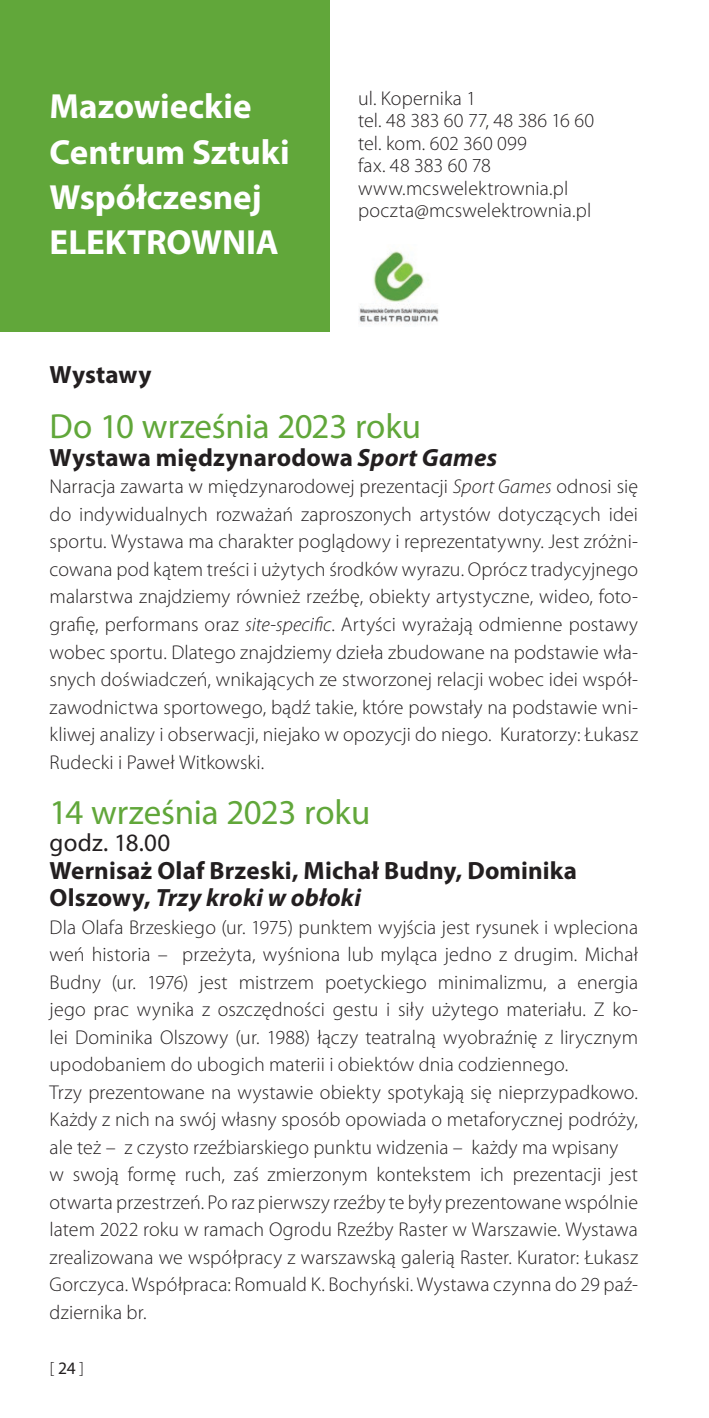
<style>
.page{position:relative;width:709px;height:1418px;background:#fff}
.page>*{position:absolute;margin:0;border:0;box-sizing:border-box;transform-origin:0 0}
.t1{font:700 35px/45px "Myriad Pro";color:#fff}
.t2{font:35px "Myriad Pro";letter-spacing:-.005em;color:#61a73a}
.t3{font:700 25px/27.5px "Myriad Pro";letter-spacing:.005em;color:#231f20}
.t4{font:25px "Myriad Pro";letter-spacing:.01em;color:#231f20}
.t5{font:300 20px/27.5px "Myriad Pro";letter-spacing:.01em;color:#231f20}
.t6{font:300 17.5px "Myriad Pro";color:#231f20}
.s1{font-style:italic}
.s2{font-weight:400}
</style>
<div class="page">
<div style="left:0;top:0;width:330px;height:332px;background:#61a73a"></div>
<img style="left:359px;top:251px;width:80px;height:72px">
<h1 class="t1" style="left:50px;top:83px;width:242px">Mazowieckie<br>Centrum Sztuki<br>Współczesnej<br>ELEKTROWNIA</h1>
<p class="t5" style="left:358px;top:86px;width:238px;line-height:22.5px">ul. Kopernika 1<br>tel. 48 383 60 77, 48 386 16 60 tel. kom. 602 360 099<br>fax. 48 383 60 78 www.mcswelektrownia.pl poczta@mcswelektrownia.pl</p>
<p class="t3" style="left:50px;top:360px;width:103px">Wystawy</p>
<h1 class="t2" style="left:50px;top:405px;width:373px">Do 10 września 2023 roku</h1>
<p class="t3" style="left:50px;top:443px;width:449px">Wystawa międzynarodowa <span class="s1">Sport Games</span></p>
<p class="t5" style="left:50px;top:473px;width:590px;text-align:justify">Narracja zawarta w międzynarodowej prezentacji <span class="s1">Sport Games</span> odnosi się do indywidualnych rozważań zaproszonych artystów dotyczących idei sportu. Wystawa ma charakter poglądowy i reprezentatywny. Jest zróżni&shy;cowana pod kątem treści i użytych środków wyrazu. Oprócz tradycyjnego malarstwa znajdziemy również rzeźbę, obiekty artystyczne, wideo, foto&shy;grafię, performans oraz <span class="s1">site-specific</span>. Artyści wyrażają odmienne postawy wobec sportu. Dlatego znajdziemy dzieła zbudowane na podstawie wła&shy;snych doświadczeń, wnikających ze stworzonej relacji wobec idei współ&shy;zawodnictwa sportowego, bądź takie, które powstały na podstawie wni&shy;kliwej analizy i obserwacji, niejako w opozycji do niego. Kuratorzy: Łukasz Rudecki i Paweł Witkowski.</p>
<h1 class="t2" style="left:50px;top:790px;width:322px">14 września 2023 roku</h1>
<p class="t4" style="left:50px;top:827px;width:122px">godz. 18.00</p>
<p class="t3" style="left:50px;top:855px;width:529px">Wernisaż Olaf Brzeski, Michał Budny, Dominika<br>Olszowy, <span class="s1">Trzy kroki w obłoki</span></p>
<p class="t5" style="left:50px;top:913px;width:590px">Dla Olafa Brzeskiego (ur. 1975) punktem wyjścia jest rysunek i wpleciona weń historia – przeżyta, wyśniona lub myląca jedno z drugim. Michał Budny (ur. 1976) jest mistrzem poetyckiego minimalizmu, a energia jego prac wynika z oszczędności gestu i siły użytego materiału. Z ko&shy;lei Dominika Olszowy (ur. 1988) łączy teatralną wyobraźnię z lirycznym upodobaniem do ubogich materii i obiektów dnia codziennego.<br>Trzy prezentowane na wystawie obiekty spotykają się nieprzypadkowo.<br>Każdy z nich na swój własny sposób opowiada o metaforycznej podróży, ale też – z czysto rzeźbiarskiego punktu widzenia – każdy ma wpisany<br>w swoją formę ruch, zaś zmierzonym kontekstem ich prezentacji jest otwarta przestrzeń. Po raz pierwszy rzeźby te były prezentowane wspólnie latem 2022 roku w ramach Ogrodu Rzeźby Raster w Warszawie. Wystawa zrealizowana we współpracy z warszawską galerią Raster. Kurator: Łukasz Gorczyca. Współpraca: Romuald K. Bochyński. Wystawa czynna do 29 paź&shy;dziernika br.</p>
<p class="t6" style="left:50px;top:1357px;width:36px">[ <span class="s2">24</span> ]</p>
</div>
